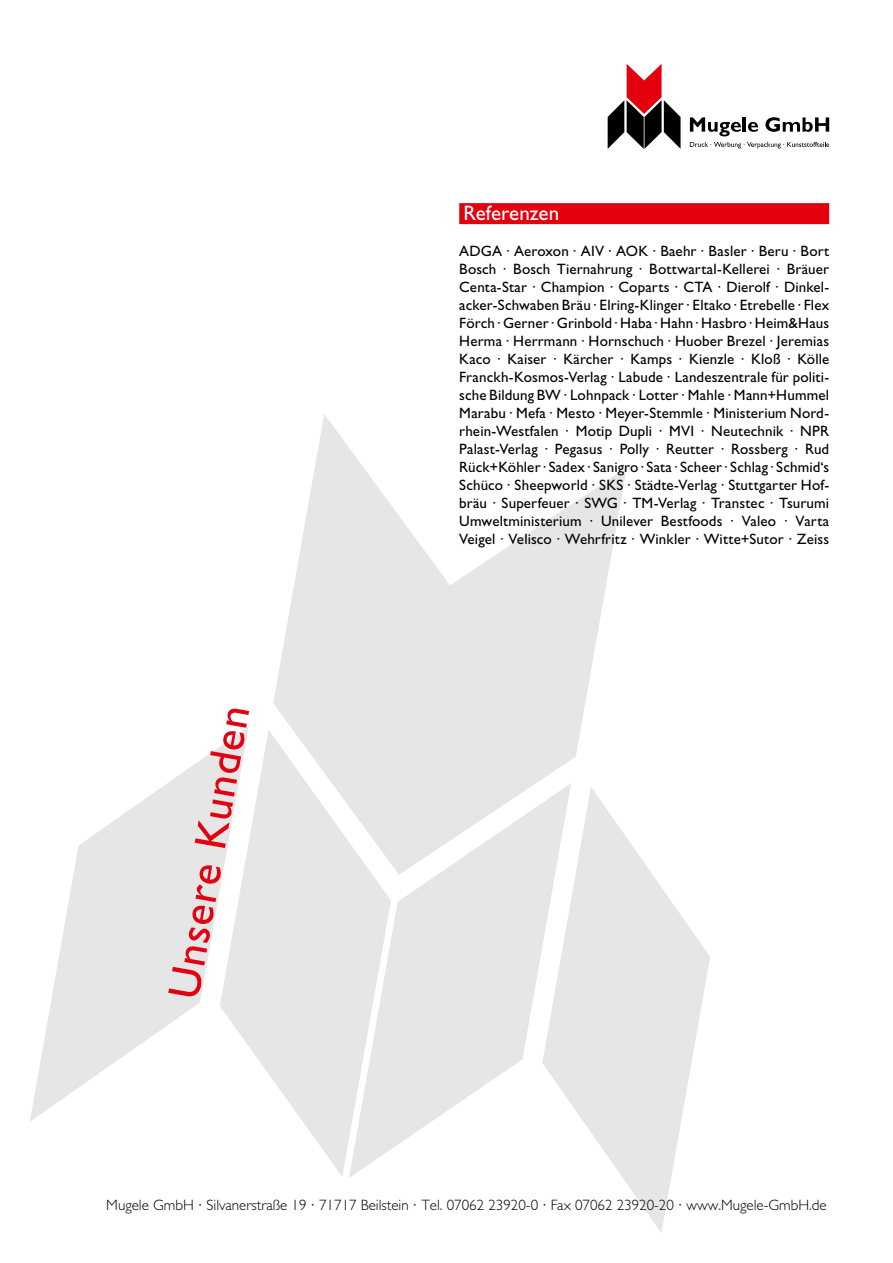
<style>
.page{position:relative;width:893px;height:1263px;background:#fff}
.page>*{position:absolute;margin:0;border:0;box-sizing:border-box;transform-origin:0 0}
.t1{font:45px "Gill Sans";color:#e3000f}
.Inhalt_Head{font:21px "Gill Sans";color:#fff}
.Copy{font:15px/18px "Gill Sans";letter-spacing:.01em;color:#000;text-align:justify}
.t2{font:300 15px "Gill Sans";color:#000}
</style>
<div class="page">
<svg style="left:608px;top:64px;width:72px;height:85px"></svg>
<svg style="left:690px;top:117px;width:51px;height:19px"></svg>
<hr style="left:743px;top:117px;width:3px;height:15px;background:#000">
<svg style="left:748px;top:122px;width:10px;height:10px"></svg>
<svg style="left:765px;top:117px;width:64px;height:15px"></svg>
<svg style="left:690px;top:142px;width:139px;height:7px"></svg>
<svg style="left:273px;top:414px;width:354px;height:369px;fill:#e6e6e6"></svg>
<svg style="left:249px;top:730px;width:142px;height:446px;fill:#e6e6e6"></svg>
<svg style="left:349px;top:783px;width:222px;height:395px;fill:#e6e6e6"></svg>
<svg style="left:30px;top:727px;width:219px;height:394px;fill:#e6e6e6"></svg>
<svg style="left:542px;top:786px;width:168px;height:447px;fill:#e6e6e6"></svg>
<div style="left:459px;top:203px;width:370px;height:21px;background:#e3000f"></div>
<p class="t1" style="left:158px;top:994px;width:298px;rotate:-80deg">Unsere Kunden</p>
<p class="Inhalt_Head" style="left:463px;top:201px;width:97px">Referenzen</p>
<p class="Copy" style="left:459px;top:242px;width:372px">ADGA · Aeroxon · AIV · AOK · Baehr · Basler · Beru · Bort Bosch · Bosch Tiernahrung · Bottwartal-Kellerei · Bräuer Centa-Star · Champion · Coparts · CTA · Dierolf · Dinkel&shy;acker-Schwaben Bräu · Elring-Klinger · Eltako · Etrebelle · Flex Förch · Gerner · Grinbold · Haba · Hahn · Hasbro · Heim&amp;Haus Herma · Herrmann · Hornschuch · Huober Brezel · Jeremias Kaco · Kaiser · Kärcher · Kamps · Kienzle · Kloß · Kölle Franckh-Kosmos-Verlag · Labude · Landeszentrale für politi&shy;sche Bildung BW · Lohnpack · Lotter · Mahle · Mann+Hummel Marabu · Mefa · Mesto · Meyer-Stemmle · Ministerium Nord&shy;rhein-Westfalen · Motip Dupli · MVI · Neutechnik · NPR Palast-Verlag · Pegasus · Polly · Reutter · Rossberg · Rud Rück+Köhler · Sadex · Sanigro · Sata · Scheer · Schlag · Schmid‘s Schüco · Sheepworld · SKS · Städte-Verlag · Stuttgarter Hof&shy;bräu · Superfeuer · SWG · TM-Verlag · Transtec · Tsurumi Umweltministerium · Unilever Bestfoods · Valeo · Varta Veigel · Velisco · Wehrfritz · Winkler · Witte+Sutor · Zeiss</p>
<p class="t2" style="left:106px;top:1197px;width:722px">Mugele GmbH · Silvanerstraße 19 · 71717 Beilstein · Tel. 07062 23920-0 · Fax 07062 23920-20 · www.Mugele-GmbH.de</p>
</div>
